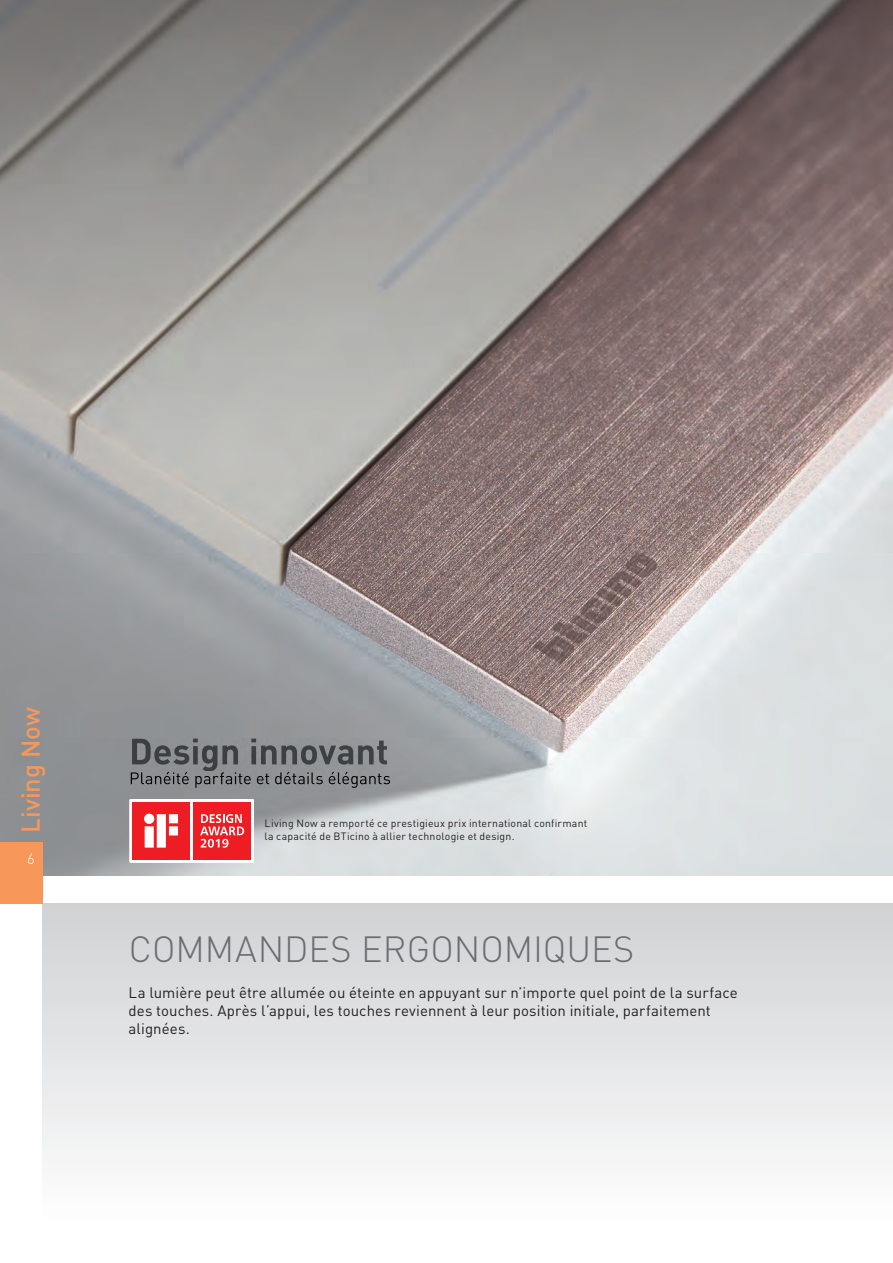
<style>
.page{position:relative;width:893px;height:1263px;background:#fff}
.page>*{position:absolute;margin:0;border:0;box-sizing:border-box;transform-origin:0 0}
.t1{font:300 36px "DIN Pro";color:#6c6d70}
.t2{font:500 25.5px "DIN Pro";color:#f7975a}
.t3{font:15px/18px "DIN Pro";letter-spacing:.005em;color:#231f20}
.t4{font:300 15px "DIN Pro";color:#fff}
.t5{font:10.5px/12.6px "DIN Pro";letter-spacing:.02em;color:#231f20}
</style>
<div class="page">
<img style="left:0;top:0;width:893px;height:876px">
<div style="left:43px;top:904px;width:850px;height:316px;background:linear-gradient(to bottom,#d0d1d4,#fdfefe)"></div>
<div style="left:129px;top:799px;width:125px;height:64px;background:#fff"></div>
<div style="left:132px;top:802px;width:58px;height:58px;background:#ee1d23"></div>
<svg style="left:144px;top:814px;width:34px;height:34px"></svg>
<div style="left:193px;top:802px;width:58px;height:58px;background:#ee1d23"></div>
<svg style="left:200px;top:814px;width:44px;height:34px"></svg>
<img style="left:132px;top:739px;width:255px;height:32px">
<img style="left:131px;top:772px;width:259px;height:16px">
<div style="left:0;top:842px;width:42px;height:62px;background:#f7975a"></div>
<h2 class="t2" style="left:10px;top:833px;width:127px;rotate:-90deg">Living Now</h2>
<p class="t4" style="left:27px;top:847px;width:9px">6</p>
<p class="t5" style="left:265px;top:816px;width:324px">Living Now a remporté ce prestigieux prix international confirmant la capacité de BTicino à allier technologie et design.</p>
<h1 class="t1" style="left:129px;top:921px;width:507px">COMMANDES ERGONOMIQUES</h1>
<p class="t3" style="left:129px;top:982px;width:611px">La lumière peut être allumée ou éteinte en appuyant sur n’importe quel point de la surface des touches. Après l’appui, les touches reviennent à leur position initiale, parfaitement alignées.</p>
</div>
